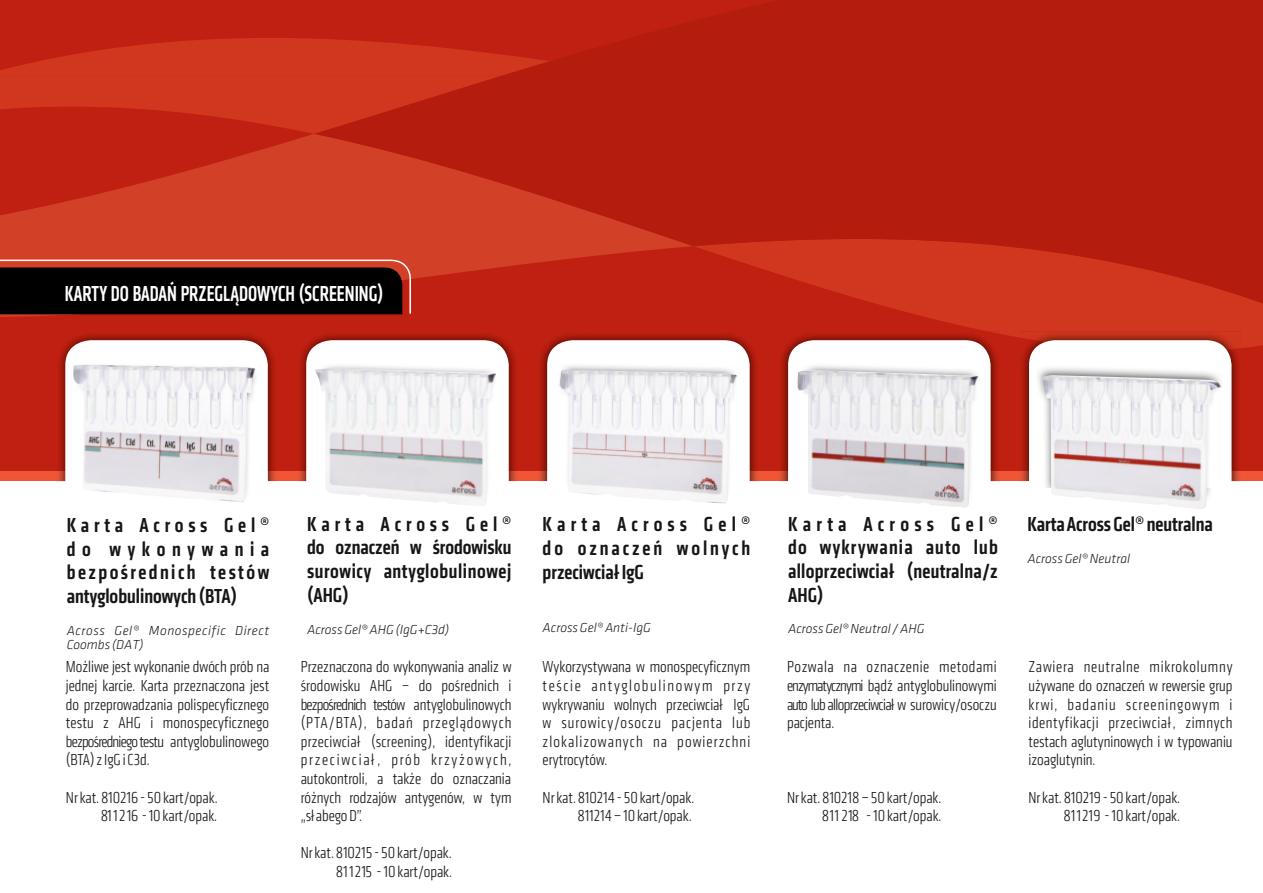
<style>
.page{position:relative;width:1263px;height:893px;background:#fff}
.page>*{position:absolute;margin:0;border:0;box-sizing:border-box;transform-origin:0 0}
.t1{font:500 condensed 22.5px "Klavika CH";color:#fff;scale:.86 1}
.t2{font:500 condensed 21px/23.7px "Klavika CH";letter-spacing:.015em;color:#151616;text-align:justify}
.t3{font:300 condensed 16.5px/18.6px "Klavika CH";color:#151616;text-align:justify}
.t4{font:italic 300 13.5px "Klavika";color:#151616}
.t5{font:italic 300 13.5px/14.2px "Klavika";letter-spacing:.04em;color:#151616}
</style>
<div class="page">
<div style="left:0;top:75px;width:1263px;height:396px;background:#c02011"></div>
<svg style="left:900px;top:310px;width:363px;height:38px;fill:#d1361f"></svg>
<svg style="left:0;top:0;width:1263px;height:134px"></svg>
<svg style="left:0;top:134px;width:314px;height:183px;fill:#d24027"></svg>
<div style="left:504px;top:61px;width:759px;height:14px;background:#b41d0e"></div>
<svg style="left:314px;top:75px;width:949px;height:235px;fill:#b41d0e"></svg>
<img style="left:297px;top:334px;width:221px;height:147px">
<svg style="left:306px;top:340px;width:203px;height:141px"></svg>
<img style="left:779px;top:331px;width:221px;height:150px">
<svg style="left:988px;top:331px;width:12px;height:3px"></svg>
<svg style="left:788px;top:340px;width:203px;height:141px"></svg>
<img style="left:538px;top:334px;width:221px;height:147px">
<svg style="left:547px;top:340px;width:203px;height:141px"></svg>
<img style="left:1020px;top:349px;width:221px;height:132px">
<img style="left:1020px;top:337px;width:221px;height:12px">
<svg style="left:1029px;top:340px;width:203px;height:141px"></svg>
<img style="left:56px;top:334px;width:221px;height:147px">
<svg style="left:65px;top:340px;width:203px;height:141px"></svg>
<img style="left:318px;top:363px;width:179px;height:118px">
<img style="left:315px;top:368px;width:181px;height:138px">
<img style="left:73px;top:364px;width:183px;height:138px">
<img style="left:557px;top:363px;width:181px;height:118px">
<img style="left:560px;top:370px;width:177px;height:133px">
<img style="left:800px;top:363px;width:180px;height:118px">
<img style="left:798px;top:370px;width:181px;height:138px">
<img style="left:1034px;top:365px;width:190px;height:116px">
<img style="left:1042px;top:375px;width:180px;height:134px">
<svg style="left:0;top:259px;width:412px;height:56px"></svg>
<h1 class="t1" style="left:65px;top:284px;width:372px">KARTY DO BADAŃ PRZEGLĄDOWYCH (SCREENING)</h1>
<p class="t2" style="left:67px;top:515px;width:204px">Karta Across Gel® do wykonywania bezpośrednich testów antyglobulinowych (BTA)</p>
<p class="t5" style="left:67px;top:624px;width:204px">Across Gel® Monospecific Direct<br>Coombs (DAT)</p>
<p class="t3" style="left:66px;top:659px;width:205px">Możliwe jest wykonanie dwóch prób na jednej karcie. Karta przeznaczona jest do przeprowadzania polispecyficznego testu z AHG i monospecyficznego bezpośredniegotestu antyglobulinowego (BTA) z IgG i C3d.</p>
<p class="t3" style="left:66px;top:789px;width:153px;text-align:right">Nr kat. 810216 - 50 kart/opak.<br>811216 - 10 kart/opak.</p>
<p class="t2" style="left:307px;top:513px;width:206px">Karta Across Gel® do oznaczeń w środowisku surowicy antyglobulinowej (AHG)</p>
<p class="t4" style="left:307px;top:624px;width:144px">Across Gel® AHG (IgG+C3d)</p>
<p class="t3" style="left:301px;top:659px;width:212px">Przeznaczona do wykonywania analiz w środowisku AHG – do pośrednich i bezpośrednich testów antyglobulinowych (PTA/BTA), badań przeglądowych przeciwciał (screening), identyfikacji przeciwciał, prób krzyżowych, autokontroli, a także do oznaczania różnych rodzajów antygenów, w tym „słabego D”.</p>
<p class="t3" style="left:301px;top:844px;width:153px;text-align:right">Nr kat. 810215 - 50 kart/opak.<br>811215 - 10 kart/opak.</p>
<p class="t2" style="left:543px;top:514px;width:209px">Karta Across Gel® do oznaczeń wolnych przeciwciał IgG</p>
<p class="t4" style="left:543px;top:622px;width:110px">Across Gel® Anti-IgG</p>
<p class="t3" style="left:543px;top:659px;width:209px">Wykorzystywana w monospecyficznym teście antyglobulinowym przy wykrywaniu wolnych przeciwciał IgG w surowicy/osoczu pacjenta lub zlokalizowanych na powierzchni erytrocytów.</p>
<p class="t3" style="left:543px;top:789px;width:153px;text-align:right">Nr kat. 810214 - 50 kart/opak.<br>811214 – 10 kart/opak.</p>
<p class="t2" style="left:788px;top:513px;width:211px">Karta Across Gel® do wykrywania auto lub alloprzeciwciał (neutralna/z AHG)</p>
<p class="t4" style="left:788px;top:623px;width:138px">Across Gel® Neutral / AHG</p>
<p class="t3" style="left:787px;top:659px;width:211px">Pozwala na oznaczenie metodami enzymatycznymi bądź antyglobulinowymi auto lub alloprzeciwciał w surowicy/osoczu pacjenta.</p>
<p class="t3" style="left:787px;top:789px;width:156px;text-align:right">Nr kat. 810218 – 50 kart/opak.<br>811218 - 10 kart/opak.</p>
<p class="t2" style="left:1028px;top:513px;width:187px">Karta Across Gel® neutralna</p>
<p class="t4" style="left:1028px;top:553px;width:104px">Across Gel® Neutral</p>
<p class="t3" style="left:1029px;top:659px;width:206px">Zawiera neutralne mikrokolumny używane do oznaczeń w rewersie grup krwi, badaniu screeningowym i identyfikacji przeciwciał, zimnych testach aglutyninowych i w typowaniu izoaglutynin.</p>
<p class="t3" style="left:1029px;top:789px;width:153px;text-align:right">Nr kat. 810219 - 50 kart/opak.<br>811219 - 10 kart/opak.</p>
</div>
